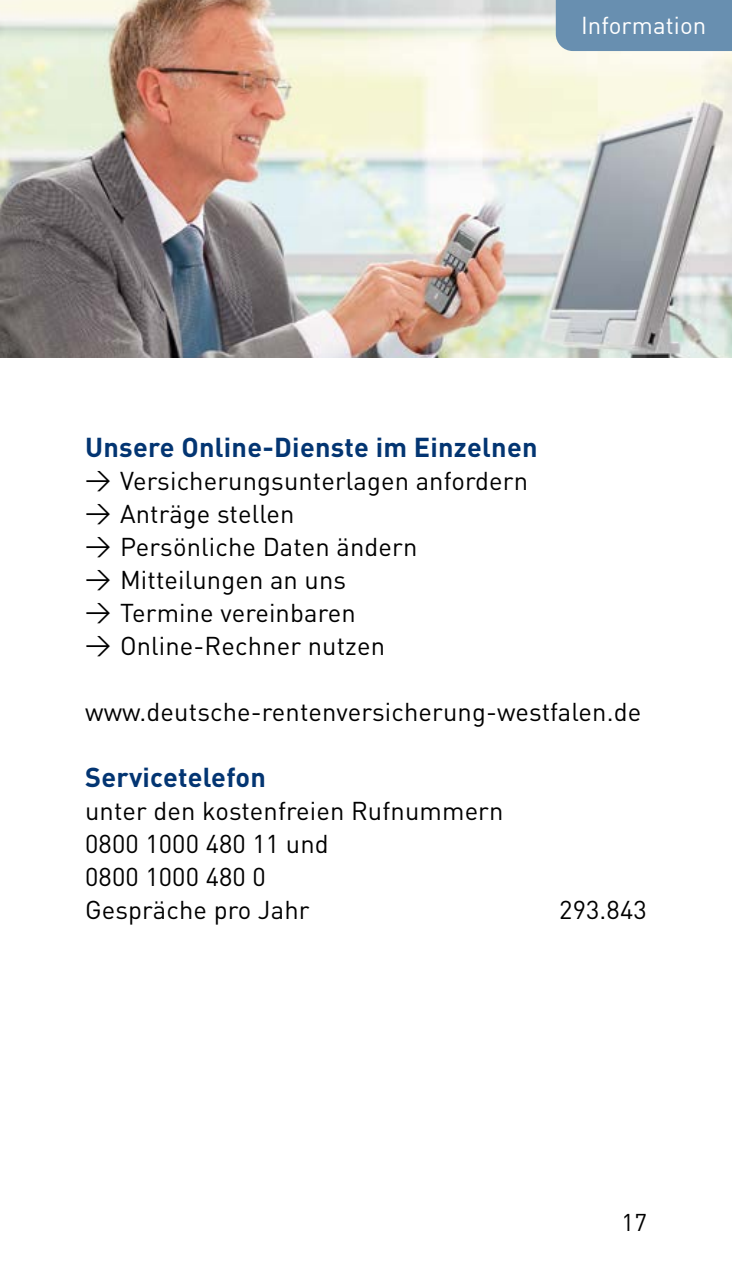
<style>
.page{position:relative;width:732px;height:1276px;background:#fff}
.page>*{position:absolute;margin:0;border:0;box-sizing:border-box;transform-origin:0 0}
._1_Fliessstext{font:700 27px "DIN Pro DR Vp";letter-spacing:.01em;color:#033572}
._1_Fliessstext-2{font:25.5px "DIN Pro DR Vp";letter-spacing:.005em;color:#000}
.t1{font:24px "DIN";letter-spacing:.005em;color:#fff}
.t2{font:24px "DIN Pro DR Vp";color:#000}
</style>
<div class="page">
<img style="left:0;top:0;width:731px;height:358px">
<div style="left:555px;top:0;width:176px;height:51px;background:#688fb0"></div>
<p class="t1" style="left:581px;top:10px;width:127px">Information</p>
<p class="_1_Fliessstext" style="left:85px;top:429px;width:454px">Unsere Online-Dienste im Einzelnen</p>
<p class="_1_Fliessstext-2" style="left:85px;top:464px;width:444px">&gt; Versicherungsunterlagen anfordern</p>
<p class="_1_Fliessstext-2" style="left:85px;top:497px;width:211px">&gt; Anträge stellen</p>
<p class="_1_Fliessstext-2" style="left:85px;top:530px;width:334px">&gt; Persönliche Daten ändern</p>
<p class="_1_Fliessstext-2" style="left:85px;top:563px;width:262px">&gt; Mitteilungen an uns</p>
<p class="_1_Fliessstext-2" style="left:85px;top:596px;width:272px">&gt; Termine vereinbaren</p>
<p class="_1_Fliessstext-2" style="left:85px;top:629px;width:301px">&gt; Online-Rechner nutzen</p>
<p class="_1_Fliessstext-2" style="left:85px;top:695px;width:557px">www.deutsche-rentenversicherung-westfalen.de</p>
<p class="_1_Fliessstext" style="left:85px;top:759px;width:182px">Servicetelefon</p>
<p class="_1_Fliessstext-2" style="left:85px;top:794px;width:420px">unter den kostenfreien Rufnummern</p>
<p class="_1_Fliessstext-2" style="left:85px;top:827px;width:245px">0800 1000 480 11 und</p>
<p class="_1_Fliessstext-2" style="left:85px;top:860px;width:182px">0800 1000 480 0</p>
<p class="_1_Fliessstext-2" style="left:85px;top:893px;width:226px">Gespräche pro Jahr</p>
<p class="_1_Fliessstext-2" style="left:559px;top:893px;width:89px">293.843</p>
<p class="t2" style="left:621px;top:1206px;width:27px">17</p>
</div>
